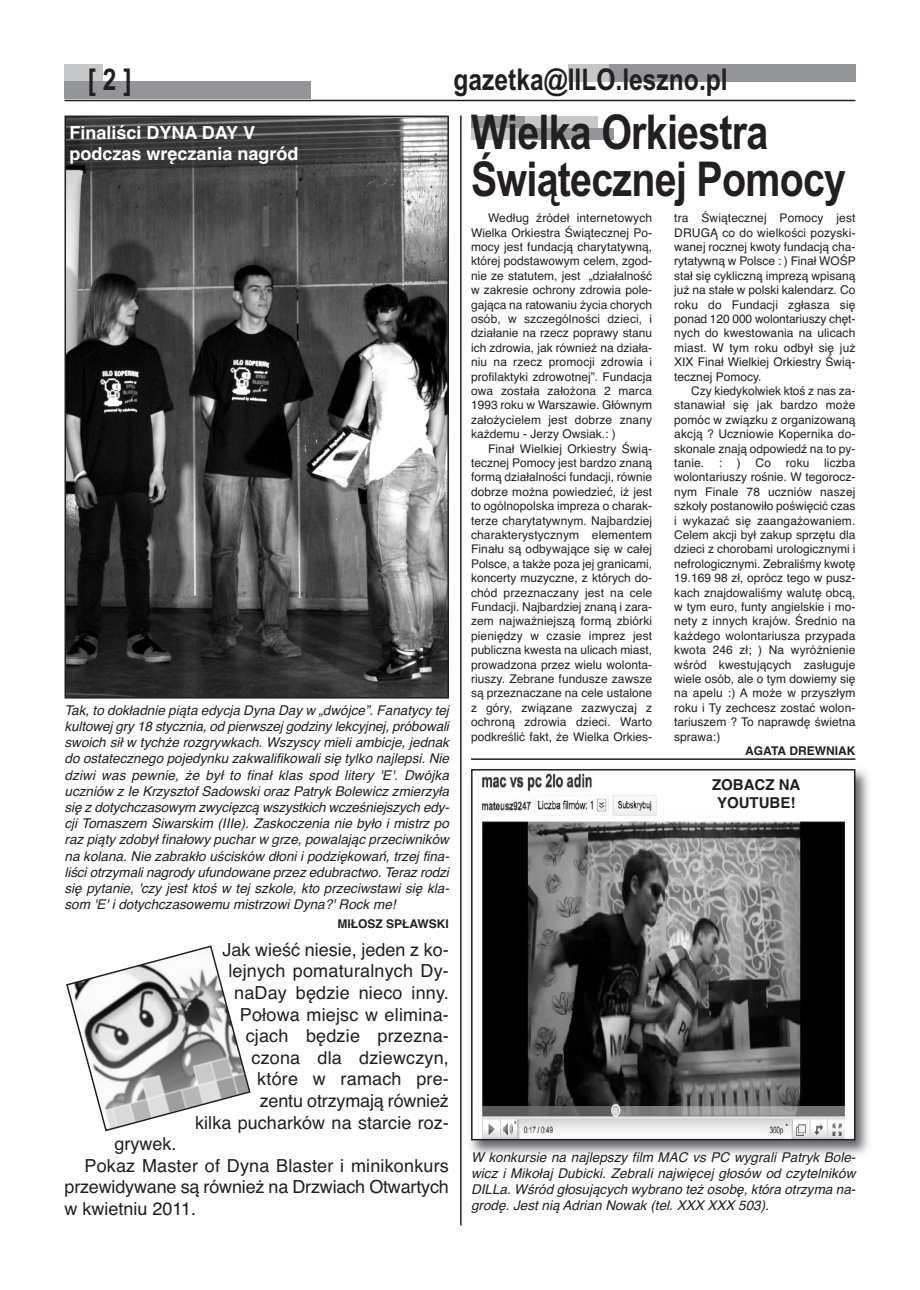
<style>
.page{position:relative;width:920px;height:1290px;background:#fff}
.page>*{position:absolute;margin:0;border:0;box-sizing:border-box;transform-origin:0 0}
.t1{font:700 48px/46.2px "Arial Narrow";letter-spacing:-.015em;color:#231f20}
.t2{font:700 30px "Arial Narrow";color:#231f20}
.t3{font:18px/21.6px "Helvetica";letter-spacing:.01em;color:#231f20;text-align:right}
.t4{font:18px "Helvetica";letter-spacing:-.01em;color:#231f20}
.t5{font:700 18px/21.6px "Helvetica";color:#fff}
.t6{font:700 15px/18px "Helvetica";color:#231f20;text-align:center}
.t7{font:italic 13.5px/16.2px "Helvetica";color:#231f20;text-align:justify}
.t8{font:12px/14.4px "Helvetica";color:#231f20;text-align:justify}
.t9{font:700 12px "Helvetica";color:#231f20}
</style>
<div class="page">
<hr style="left:65px;top:100px;width:790px;height:1px;background:#231f20">
<div style="left:65px;top:82px;width:246px;height:17px;background:#939598"></div>
<div style="left:568px;top:65px;width:247px;height:17px;background:#c7c8ca"></div>
<div style="left:609px;top:65px;width:246px;height:17px;background:#939598"></div>
<div style="left:65px;top:65px;width:38px;height:16px;background:#c7c8ca"></div>
<img style="left:68px;top:119px;width:378px;height:576px">
<div style="left:65px;top:116px;width:384px;height:582px;border:2px solid #231f20"></div>
<svg style="left:66px;top:945px;width:185px;height:187px"></svg>
<hr style="left:460px;top:116px;width:2px;height:1109px;background:#231f20">
<div style="left:471px;top:128px;width:50px;height:12px;background:#c7c8ca"></div>
<div style="left:471px;top:117px;width:95px;height:11px;background:#939598"></div>
<div style="left:519px;top:128px;width:95px;height:12px;background:#939598"></div>
<div style="left:526px;top:117px;width:72px;height:11px;background:#c7c8ca"></div>
<hr style="left:471px;top:758px;width:384px;height:2px;background:#231f20">
<img style="left:470px;top:769px;width:399px;height:386px">
<img style="left:475px;top:772px;width:373px;height:365px">
<div style="left:471px;top:769px;width:384px;height:371px;border:2px solid #231f20"></div>
<h2 class="t2" style="left:88px;top:62px;width:45px">[2]</h2>
<h2 class="t2" style="left:453px;top:62px;width:276px">gazetka@IILO.leszno.pl</h2>
<h3 class="t5" style="left:70px;top:122px;width:231px">Finaliści DYNA DAY V podczas wręczania nagród</h3>
<p class="t7" style="left:65px;top:702px;width:386px">Tak, to dokładnie piąta edycja Dyna Day w „dwójce”. Fanatycy tej kultowej gry 18 stycznia, od pierwszej godziny lekcyjnej, próbowali swoich sił w tychże rozgrywkach. Wszyscy mieli ambicje, jednak do ostatecznego pojedynku zakwalifikowali się tylko najlepsi. Nie dziwi was pewnie, że był to finał klas spod litery 'E'. Dwójka uczniów z Ie Krzysztof Sadowski oraz Patryk Bolewicz zmierzyła się z dotychczasowym zwycięzcą wszystkich wcześniejszych edy&shy;cji Tomaszem Siwarskim (IIIe). Zaskoczenia nie było i mistrz po raz piąty zdobył finałowy puchar w grze, powalając przeciwników na kolana. Nie zabrakło uścisków dłoni i podziękowań, trzej fina&shy;liści otrzymali nagrody ufundowane przez edubractwo. Teraz rodzi się pytanie, 'czy jest ktoś w tej szkole, kto przeciwstawi się kla&shy;som 'E' i dotychczasowemu mistrzowi Dyna?' Rock me!</p>
<p class="t9" style="left:338px;top:917px;width:113px">MIŁOSZ SPŁAWSKI</p>
<h3 class="t3" style="left:195px;top:939px;width:255px">Jak wieść niesie, jeden z ko&shy;lejnych pomaturalnych Dy&shy;naDay będzie nieco inny.<br>Połowa miejsc w elimina&shy;cjach będzie przezna&shy;czona dla dziewczyn,<br>które w ramach pre-<br>zentu otrzymają również<br>kilka pucharków na starcie roz-</h3>
<h3 class="t3" style="left:115px;top:1133px;width:64px">grywek.</h3>
<h3 class="t3" style="left:84px;top:1155px;width:366px">Pokaz Master of Dyna Blaster i minikonkurs</h3>
<h3 class="t4" style="left:65px;top:1177px;width:386px">przewidywane są również na Drzwiach Otwartych</h3>
<h3 class="t3" style="left:65px;top:1198px;width:133px">w kwietniu 2011.</h3>
<h1 class="t1" style="left:471px;top:110px;width:376px">Wielka Orkiestra<br>Świątecznej Pomocy</h1>
<p class="t8" style="left:471px;top:211px;width:183px;text-indent:17px">Według źródeł internetowych Wielka Orkiestra Świątecznej Po&shy;mocy jest fundacją charytatywną, której podstawowym celem, zgod&shy;nie ze statutem, jest „działalność w zakresie ochrony zdrowia pole&shy;gająca na ratowaniu życia chorych osób, w szczególności dzieci, i działanie na rzecz poprawy stanu ich zdrowia, jak również na działa&shy;niu na rzecz promocji zdrowia i profilaktyki zdrowotnej”. Fundacja owa została założona 2 marca 1993 roku w Warszawie. Głównym założycielem jest dobrze znany każdemu - Jerzy Owsiak.: )</p>
<p class="t8" style="left:471px;top:441px;width:183px;text-indent:17px">Finał Wielkiej Orkiestry Świą&shy;tecznej Pomocy jest bardzo znaną formą działalności fundacji, równie dobrze można powiedzieć, iż jest to ogólnopolska impreza o charak&shy;terze charytatywnym. Najbardziej charakterystycznym elementem Finału są odbywające się w całej Polsce, a także poza jej granicami, koncerty muzyczne, z których do&shy;chód przeznaczany jest na cele Fundacji. Najbardziej znaną i zara&shy;zem najważniejszą formą zbiórki pieniędzy w czasie imprez jest publiczna kwesta na ulicach miast, prowadzona przez wielu wolonta&shy;riuszy. Zebrane fundusze zawsze są przeznaczane na cele ustalone z góry, związane zazwyczaj z ochroną zdrowia dzieci. Warto podkreślić fakt, że Wielka Orkies-</p>
<p class="t8" style="left:674px;top:211px;width:183px">tra Świątecznej Pomocy jest DRUGĄ co do wielkości pozyski&shy;wanej rocznej kwoty fundacją cha&shy;rytatywną w Polsce : ) Finał WOŚP stał się cykliczną imprezą wpisaną już na stałe w polski kalendarz. Co roku do Fundacji zgłasza się ponad 120 000 wolontariuszy chęt&shy;nych do kwestowania na ulicach miast. W tym roku odbył się już XIX Finał Wielkiej Orkiestry Świą&shy;tecznej Pomocy.</p>
<p class="t8" style="left:674px;top:384px;width:183px;text-indent:17px">Czy kiedykolwiek ktoś z nas za&shy;stanawiał się jak bardzo może pomóc w związku z organizowaną akcją ? Uczniowie Kopernika do&shy;skonale znają odpowiedź na to py&shy;tanie. : ) Co roku liczba wolontariuszy rośnie. W tegorocz&shy;nym Finale 78 uczniów naszej szkoły postanowiło poświęcić czas i wykazać się zaangażowaniem.<br>Celem akcji był zakup sprzętu dla dzieci z chorobami urologicznymi i nefrologicznymi. Zebraliśmy kwotę 19.169 98 zł, oprócz tego w pusz&shy;kach znajdowaliśmy walutę obcą, w tym euro, funty angielskie i mo&shy;nety z innych krajów. Średnio na każdego wolontariusza przypada kwota 246 zł; ) Na wyróżnienie wśród kwestujących zasługuje wiele osób, ale o tym dowiemy się na apelu :) A może w przyszłym roku i Ty zechcesz zostać wolon&shy;tariuszem ? To naprawdę świetna sprawa:)</p>
<p class="t9" style="left:745px;top:744px;width:112px">AGATA DREWNIAK</p>
<p class="t6" style="left:712px;top:776px;width:90px">ZOBACZ NA<br>YOUTUBE!</p>
<p class="t7" style="left:471px;top:1149px;width:386px">W konkursie na najlepszy film MAC vs PC wygrali Patryk Bole&shy;wicz i Mikołaj Dubicki. Zebrali najwięcej głosów od czytelników DILLa. Wśród głosujących wybrano też osobę, która otrzyma na&shy;grodę. Jest nią Adrian Nowak (tel. XXX XXX 503).</p>
</div>
